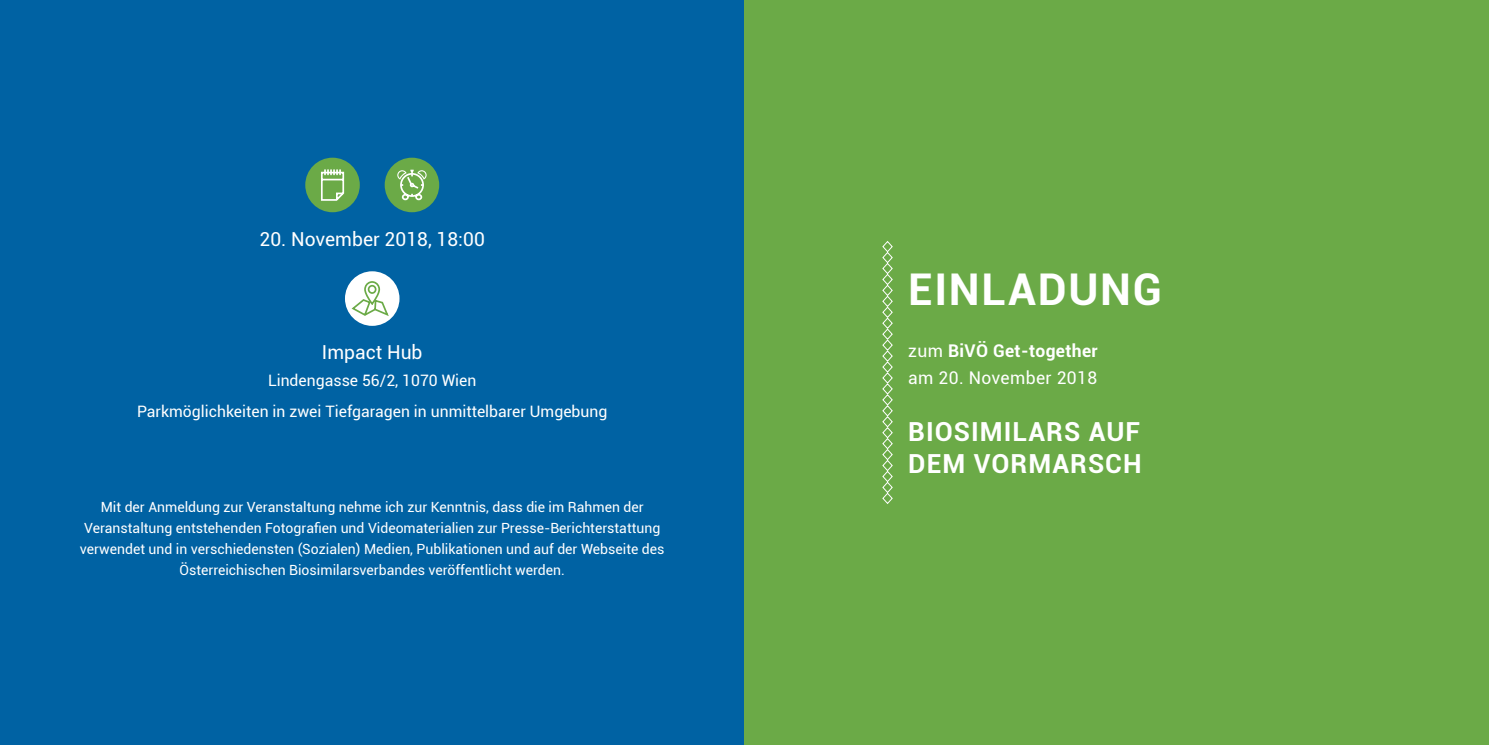
<style>
.page{position:relative;width:1489px;height:745px;background:#fff}
.page>*{position:absolute;margin:0;border:0;box-sizing:border-box;transform-origin:0 0}
.t1{font:700 43.75px "Roboto";letter-spacing:.04em;color:#fff}
.t2{font:700 26.25px/31.5px "Roboto";letter-spacing:.04em;color:#fff}
.t3{font:19.25px "Roboto";color:#fff}
.t4{font:17.5px/26.2px "Roboto";letter-spacing:.02em;color:#fff}
.t5{font:15.75px/31.5px "Roboto";color:#fff;text-align:center}
.t6{font:14px/21px "Roboto";color:#fff;text-align:center}
.s1{font-weight:700}
</style>
<div class="page">
<div style="left:0;top:0;width:744px;height:744px;background:#0062a3"></div>
<div style="left:744px;top:0;width:744px;height:744px;background:#6baa47"></div>
<svg style="left:882px;top:241px;width:11px;height:263px"></svg>
<div style="left:345px;top:271px;width:54px;height:54px;background:#fff;border-radius:50%"></div>
<svg style="left:350px;top:280px;width:39px;height:37px"></svg>
<div style="left:384px;top:157px;width:55px;height:55px;background:#6baa47;border-radius:50%"></div>
<svg style="left:397px;top:169px;width:29px;height:32px"></svg>
<div style="left:305px;top:157px;width:55px;height:55px;background:#6baa47;border-radius:50%"></div>
<svg style="left:321px;top:170px;width:24px;height:31px"></svg>
<h3 class="t3" style="left:259px;top:225px;width:227px">20. November 2018, 18:00</h3>
<h3 class="t3" style="left:322px;top:339px;width:102px">Impact Hub</h3>
<p class="t5" style="left:137px;top:363px;width:472px">Lindengasse 56/2, 1070 Wien<br>Parkmöglichkeiten in zwei Tiefgaragen in unmittelbarer Umgebung</p>
<p class="t6" style="left:80px;top:495px;width:586px">Mit der Anmeldung zur Veranstaltung nehme ich zur Kenntnis, dass die im Rahmen der Veranstaltung entstehenden Fotografien und Videomaterialien zur Presse-Berichterstattung verwendet und in verschiedensten (Sozialen) Medien, Publikationen und auf der Webseite des Österreichischen Biosimilarsverbandes veröffentlicht werden.</p>
<h1 class="t1" style="left:908px;top:258px;width:255px">EINLADUNG</h1>
<p class="t4" style="left:908px;top:337px;width:191px">zum <span class="s1">BIVÖ GET-TOGETHER </span>am 20. November 2018</p>
<h2 class="t2" style="left:908px;top:415px;width:235px">BIOSIMILARS AUF<br>DEM VORMARSCH</h2>
</div>
